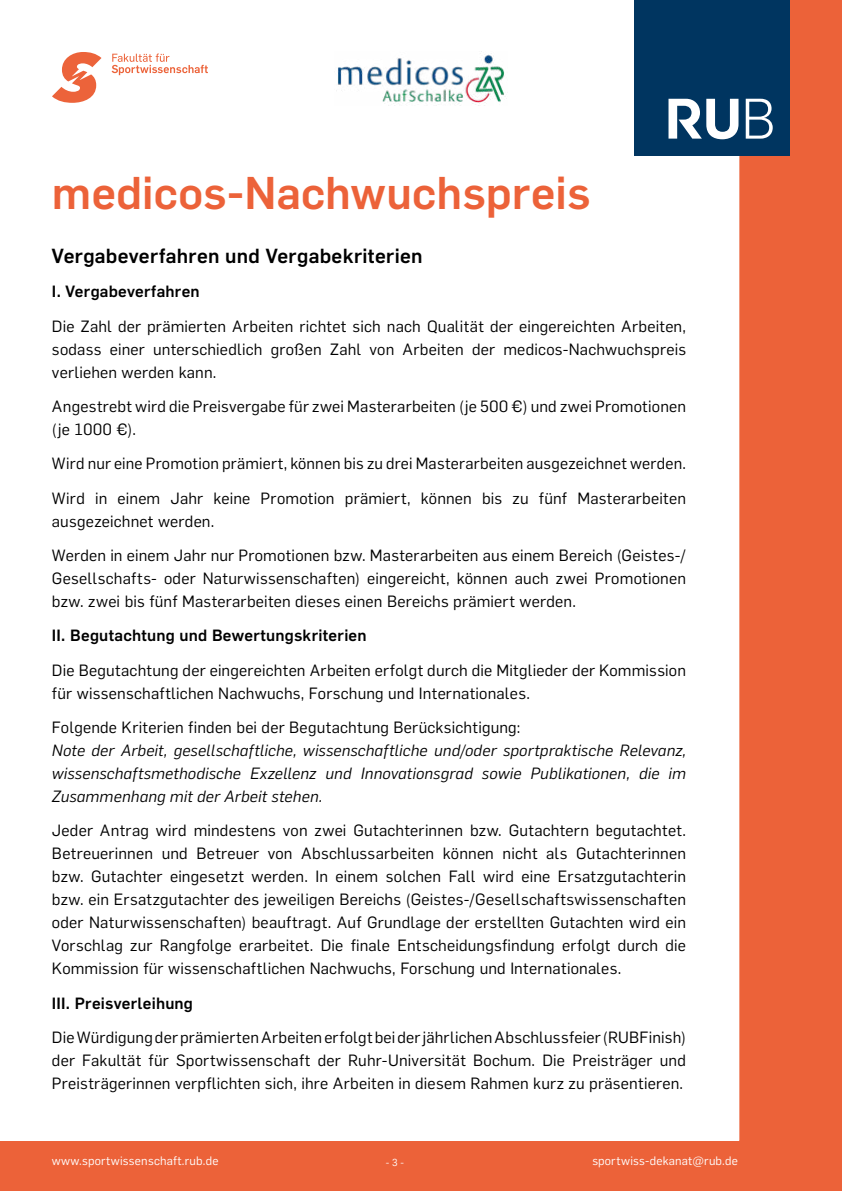
<style>
.page{position:relative;width:842px;height:1191px;background:#ec6239}
.page>*{position:absolute;margin:0;border:0;box-sizing:border-box;transform-origin:0 0}
.t1{font:700 45px "Rub Flama";letter-spacing:.005em;color:#ec6239}
.t2{font:700 20px "Rub Flama";letter-spacing:.015em;color:#000}
.t3{font:16px/23px "Rub Flama";letter-spacing:.01em;color:#000}
.t4{font:italic 16px/23px "Rub Flama";letter-spacing:.015em;color:#000;text-align:justify}
.t5{font:700 16px "Rub Flama";letter-spacing:.015em;color:#000}
.t6{font:12px "Rub Flama";letter-spacing:.02em;color:#fff}
.t7{font:10px "Rub Flama";color:#fff}
</style>
<div class="page">
<div style="left:0;top:0;width:739px;height:1140px;background:#fff"></div>
<div style="left:634px;top:0;width:156px;height:156px;background:#003560"></div>
<svg style="left:746px;top:99px;width:27px;height:40px"></svg>
<svg style="left:668px;top:99px;width:70px;height:40px"></svg>
<svg style="left:52px;top:52px;width:49px;height:51px"></svg>
<svg style="left:112px;top:53px;width:96px;height:22px;background:#faddd5"></svg>
<img style="left:335px;top:52px;width:172px;height:54px">
<h1 class="t1" style="left:52px;top:160px;width:540px">medicos-Nachwuchspreis</h1>
<p class="t2" style="left:52px;top:241px;width:372px">Vergabeverfahren und Vergabekriterien</p>
<p class="t5" style="left:52px;top:280px;width:149px">I. Vergabeverfahren</p>
<p class="t3" style="left:52px;top:313px;width:636px;text-align:justify">Die Zahl der prämierten Arbeiten richtet sich nach Qualität der eingereichten Arbeiten, sodass einer unterschiedlich großen Zahl von Arbeiten der medicos-Nachwuchspreis verliehen werden kann.</p>
<p class="t3" style="left:52px;top:394px;width:636px">Angestrebt wird die Preisvergabe für zwei Masterarbeiten (je 500 €) und zwei Promotionen (je 1000 €).</p>
<p class="t3" style="left:52px;top:445px;width:636px;line-height:34.3px">Wird nur eine Promotion prämiert, können bis zu drei Masterarbeiten ausgezeichnet werden.<br>Wird in einem Jahr keine Promotion prämiert, können bis zu fünf Masterarbeiten</p>
<p class="t3" style="left:52px;top:503px;width:635px;line-height:34.3px">ausgezeichnet werden.<br>Werden in einem Jahr nur Promotionen bzw. Masterarbeiten aus einem Bereich (Geistes-/</p>
<p class="t3" style="left:52px;top:566px;width:636px">Gesellschafts- oder Naturwissenschaften) eingereicht, können auch zwei Promotionen bzw. zwei bis fünf Masterarbeiten dieses einen Bereichs prämiert werden.</p>
<p class="t5" style="left:52px;top:624px;width:316px">II. Begutachtung und Bewertungskriterien</p>
<p class="t3" style="left:52px;top:657px;width:635px">Die Begutachtung der eingereichten Arbeiten erfolgt durch die Mitglieder der Kommission für wissenschaftlichen Nachwuchs, Forschung und Internationales.</p>
<p class="t3" style="left:52px;top:715px;width:470px">Folgende Kriterien finden bei der Begutachtung Berücksichtigung:</p>
<p class="t4" style="left:52px;top:738px;width:636px">Note der Arbeit, gesellschaftliche, wissenschaftliche und/oder sportpraktische Relevanz, wissenschaftsmethodische Exzellenz und Innovationsgrad sowie Publikationen, die im Zusammenhang mit der Arbeit stehen.</p>
<p class="t3" style="left:52px;top:818px;width:636px;text-align:justify">Jeder Antrag wird mindestens von zwei Gutachterinnen bzw. Gutachtern begutachtet.<br>Betreuerinnen und Betreuer von Abschlussarbeiten können nicht als Gutachterinnen bzw. Gutachter eingesetzt werden. In einem solchen Fall wird eine Ersatzgutachterin bzw. ein Ersatzgutachter des jeweiligen Bereichs (Geistes-/Gesellschaftswissenschaften oder Naturwissenschaften) beauftragt. Auf Grundlage der erstellten Gutachten wird ein Vorschlag zur Rangfolge erarbeitet. Die finale Entscheidungsfindung erfolgt durch die Kommission für wissenschaftlichen Nachwuchs, Forschung und Internationales.</p>
<p class="t5" style="left:52px;top:991px;width:142px">III. Preisverleihung</p>
<p class="t3" style="left:52px;top:1025px;width:635px;text-align:justify">Die Würdigung der prämierten Arbeiten erfolgt bei der jährlichen Abschlussfeier (RUBFinish) der Fakultät für Sportwissenschaft der Ruhr-Universität Bochum. Die Preisträger und Preisträgerinnen verpflichten sich, ihre Arbeiten in diesem Rahmen kurz zu präsentieren.</p>
<p class="t6" style="left:52px;top:1152px;width:168px">www.sportwissenschaft.rub.de</p>
<p class="t7" style="left:386px;top:1155px;width:20px">- 3 -</p>
<p class="t6" style="left:592px;top:1152px;width:147px">sportwiss-dekanat@rub.de</p>
</div>
